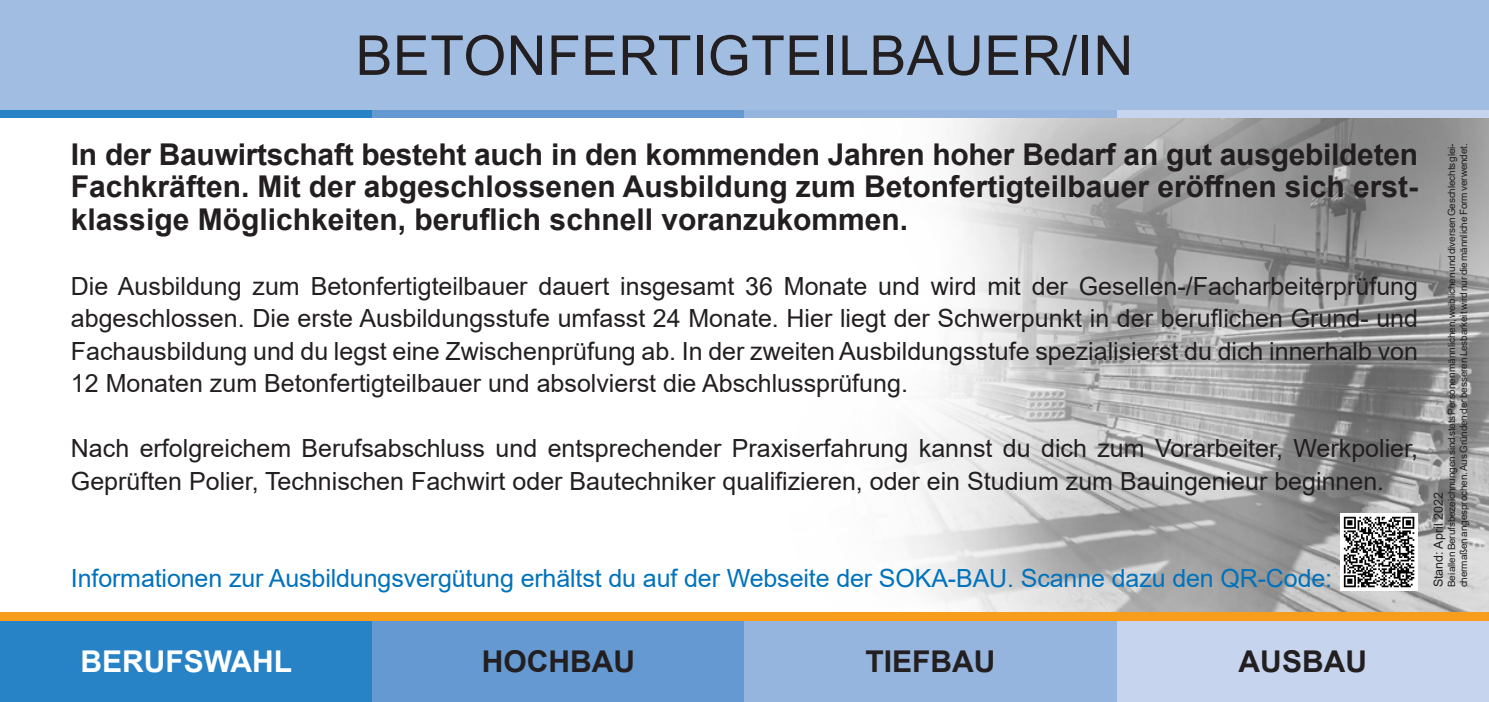
<style>
.page{position:relative;width:1489px;height:702px;background:#fff}
.page>*{position:absolute;margin:0;border:0;box-sizing:border-box;transform-origin:0 0}
.t1{font:55px "Arial";letter-spacing:.01em;color:#231f20}
.t2{font:700 30px/32.5px "Arial";color:#231f20;text-align:justify}
.t3{font:700 30px "Arial";color:#fff}
.t4{font:25px/32.5px "Arial";color:#231f20;text-align:justify}
.t5{font:25px "Arial";letter-spacing:-.005em;color:#0072bc}
.t6{font:12.5px "Arial";color:#231f20}
.t7{font:10px/12px "Arial";letter-spacing:-.015em;color:#231f20}
</style>
<div class="page">
<div style="left:0;top:0;width:1488px;height:110px;background:#a2bde2"></div>
<div style="left:0;top:110px;width:372px;height:9px;background:#2783c5"></div>
<div style="left:372px;top:110px;width:372px;height:9px;background:#6599d1"></div>
<div style="left:744px;top:110px;width:372px;height:9px;background:#95b5de"></div>
<div style="left:1116px;top:110px;width:372px;height:9px;background:#c6d5ed"></div>
<div style="left:0;top:620px;width:372px;height:82px;background:#2783c5"></div>
<div style="left:372px;top:620px;width:372px;height:82px;background:#6599d1"></div>
<div style="left:744px;top:620px;width:372px;height:82px;background:#95b5de"></div>
<div style="left:1116px;top:620px;width:372px;height:82px;background:#c6d5ed"></div>
<div style="left:0;top:611px;width:1488px;height:9px;background:#f89c1c"></div>
<img style="left:900px;top:119px;width:588px;height:492px">
<div style="left:1339px;top:513px;width:78px;height:78px;background:#fff"></div>
<svg style="left:1343px;top:516px;width:71px;height:71px"></svg>
<h1 class="t1" style="left:356px;top:18px;width:779px">BETONFERTIGTEILBAUER/IN</h1>
<p class="t2" style="left:71px;top:138px;width:1348px">In der Bauwirtschaft besteht auch in den kommenden Jahren hoher Bedarf an gut ausgebildeten Fachkräften. Mit der abgeschlossenen Ausbildung zum Betonfertigteilbauer eröffnen sich erst&shy;klassige Möglichkeiten, beruflich schnell voranzukommen.</p>
<p class="t4" style="left:71px;top:269px;width:1348px">Die Ausbildung zum Betonfertigteilbauer dauert insgesamt 36 Monate und wird mit der Gesellen-/Facharbeiterprüfung abgeschlossen. Die erste Ausbildungsstufe umfasst 24 Monate. Hier liegt der Schwerpunkt in der beruflichen Grund- und Fachausbildung und du legst eine Zwischenprüfung ab. In der zweiten Ausbildungsstufe spezialisierst du dich innerhalb von 12 Monaten zum Betonfertigteilbauer und absolvierst die Abschlussprüfung.</p>
<p class="t4" style="left:71px;top:432px;width:1348px">Nach erfolgreichem Berufsabschluss und entsprechender Praxiserfahrung kannst du dich zum Vorarbeiter, Werkpolier,<br>Geprüften Polier, Technischen Fachwirt oder Bautechniker qualifizieren, oder ein Studium zum Bauingenieur beginnen.</p>
<p class="t5" style="left:71px;top:561px;width:1262px">Informationen zur Ausbildungsvergütung erhältst du auf der Webseite der SOKA-BAU. Scanne dazu den QR-Code:</p>
<p class="t7" style="left:1445px;top:587px;width:445px;rotate:-90deg">Bei allen Berufsbezeichnungen sind stets Personen männlichen, weiblichen und diversen Geschlechts glei&shy;chermaßen angesprochen. Aus Gründen der besseren Lesbarkeit wird nur die männliche Form verwendet.</p>
<p class="t6" style="left:1429px;top:587px;width:97px;rotate:-90deg">Stand: April 2022</p>
<p class="t3" style="left:80px;top:640px;width:213px">BERUFSWAHL</p>
<p class="t2" style="left:481px;top:645px;width:155px">HOCHBAU</p>
<p class="t2" style="left:865px;top:645px;width:131px">TIEFBAU</p>
<p class="t2" style="left:1238px;top:645px;width:130px">AUSBAU</p>
</div>
